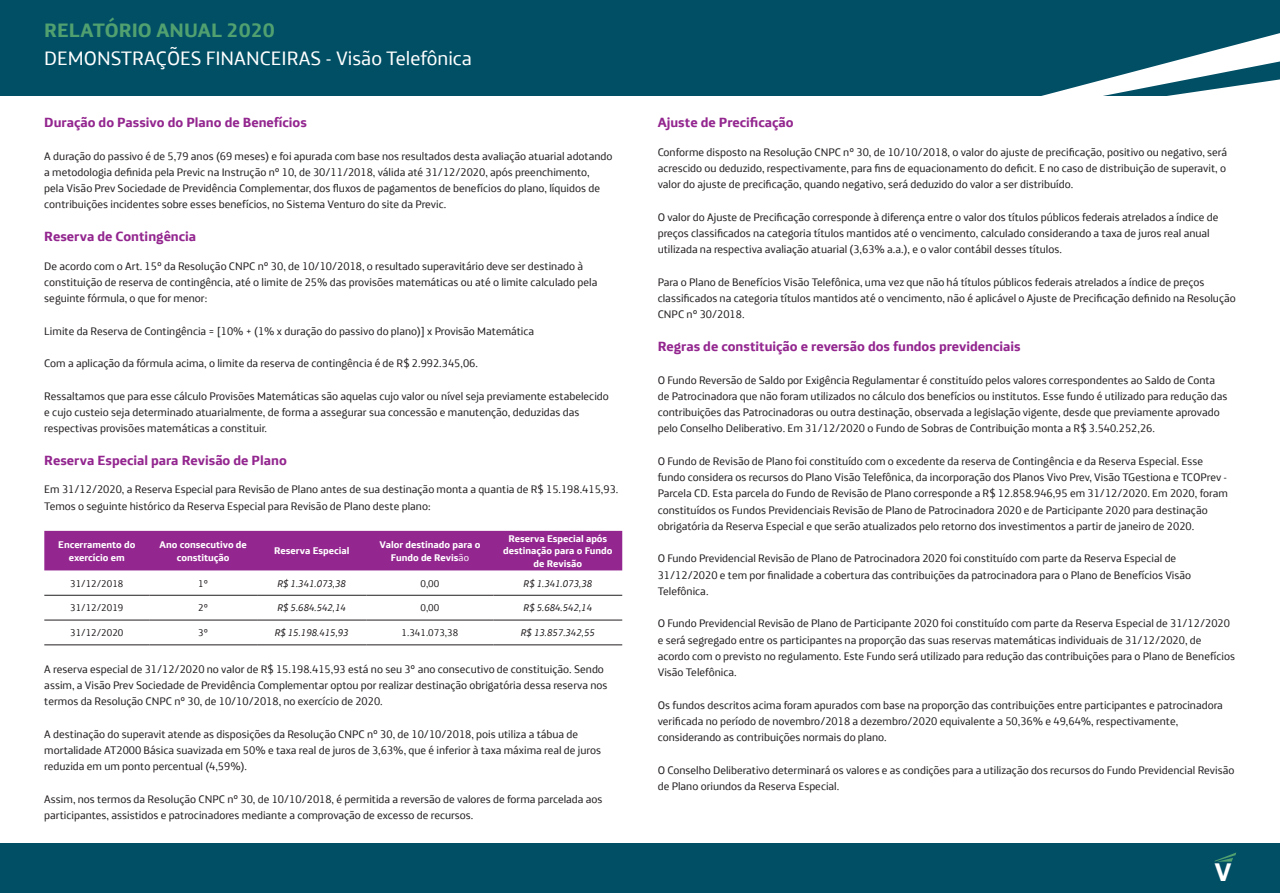
<style>
.page{position:relative;width:1280px;height:893px;background:#fff}
.page>*{position:absolute;margin:0;border:0;box-sizing:border-box;transform-origin:0 0}
.t1{font:700 26.25px "Telefonica";color:#fff}
.t2{font:20px "Telefonica";color:#fff}
.t3{font:700 20px "Telefonica";color:#51a070}
.t4{font:700 13.75px "Telefonica";color:#93268f}
.t5{font:11.25px/16.2px "Telefonica";color:#231f20}
.t6{font:700 10px/12.5px "Telefonica";color:#fff;text-align:center}
.t7{font:italic 10px "Telefonica";color:#231f20}
.t8{font:10px "Telefonica";color:#231f20}
.s1{font-weight:400}
</style>
<div class="page">
<div style="left:0;top:0;width:1279px;height:96px;background:#004f65"></div>
<svg style="left:1041px;top:33px;width:238px;height:63px"></svg>
<div style="left:0;top:843px;width:1279px;height:50px;background:#004f65"></div>
<svg style="left:1214px;top:853px;width:21px;height:9px"></svg>
<div style="left:44px;top:531px;width:578px;height:39px;background:#93268f"></div>
<hr style="left:44px;top:595px;width:105px;height:1px;background:#231f20">
<hr style="left:149px;top:595px;width:108px;height:1px;background:#231f20">
<hr style="left:257px;top:595px;width:109px;height:1px;background:#231f20">
<hr style="left:366px;top:595px;width:127px;height:1px;background:#231f20">
<hr style="left:493px;top:595px;width:129px;height:1px;background:#231f20">
<hr style="left:44px;top:620px;width:105px;height:1px;background:#231f20">
<hr style="left:149px;top:620px;width:108px;height:1px;background:#231f20">
<hr style="left:257px;top:620px;width:109px;height:1px;background:#231f20">
<hr style="left:366px;top:620px;width:127px;height:1px;background:#231f20">
<hr style="left:493px;top:620px;width:129px;height:1px;background:#231f20">
<hr style="left:44px;top:644px;width:105px;height:1px;background:#231f20">
<hr style="left:149px;top:644px;width:108px;height:1px;background:#231f20">
<hr style="left:257px;top:644px;width:109px;height:1px;background:#231f20">
<hr style="left:366px;top:644px;width:127px;height:1px;background:#231f20">
<hr style="left:493px;top:644px;width:129px;height:1px;background:#231f20">
<h2 class="t3" style="left:44px;top:12px;width:232px">RELATÓRIO ANUAL 2020</h2>
<h2 class="t2" style="left:44px;top:41px;width:429px">DEMONSTRAÇÕES FINANCEIRAS - Visão Telefônica</h2>
<p class="t4" style="left:44px;top:110px;width:264px">Duração do Passivo do Plano de Benefícios</p>
<p class="t5" style="left:44px;top:146px;width:569px">A duração do passivo é de 5,79 anos (69 meses) e foi apurada com base nos resultados desta avaliação atuarial adotando a metodologia definida pela Previc na Instrução nº 10, de 30/11/2018, válida até 31/12/2020, após preenchimento, pela Visão Prev Sociedade de Previdência Complementar, dos fluxos de pagamentos de benefícios do plano, líquidos de contribuições incidentes sobre esses benefícios, no Sistema Venturo do site da Previc.</p>
<p class="t4" style="left:44px;top:224px;width:153px">Reserva de Contingência</p>
<p class="t5" style="left:44px;top:256px;width:554px">De acordo com o Art. 15º da Resolução CNPC nº 30, de 10/10/2018, o resultado superavitário deve ser destinado à constituição de reserva de contingência, até o limite de 25% das provisões matemáticas ou até o limite calculado pela seguinte fórmula, o que for menor:</p>
<p class="t5" style="left:44px;top:321px;width:491px">Limite da Reserva de Contingência = [10% + (1% x duração do passivo do plano)] x Provisão Matemática</p>
<p class="t5" style="left:44px;top:354px;width:435px">Com a aplicação da fórmula acima, o limite da reserva de contingência é de R$ 2.992.345,06.</p>
<p class="t5" style="left:44px;top:386px;width:566px">Ressaltamos que para esse cálculo Provisões Matemáticas são aquelas cujo valor ou nível seja previamente estabelecido e cujo custeio seja determinado atuarialmente, de forma a assegurar sua concessão e manutenção, deduzidas das respectivas provisões matemáticas a constituir.</p>
<p class="t4" style="left:44px;top:447px;width:244px">Reserva Especial para Revisão de Plano</p>
<p class="t5" style="left:44px;top:480px;width:575px">Em 31/12/2020, a Reserva Especial para Revisão de Plano antes de sua destinação monta a quantia de R$ 15.198.415,93.<br>Temos o seguinte histórico da Reserva Especial para Revisão de Plano deste plano:</p>
<p class="t6" style="left:58px;top:537px;width:79px">Encerramento do exercício em</p>
<p class="t6" style="left:159px;top:537px;width:89px">Ano consecutivo de constitução</p>
<p class="t6" style="left:274px;top:544px;width:77px">Reserva Especial</p>
<p class="t6" style="left:379px;top:537px;width:102px">Valor destinado para o<br>Fundo de Revis<span class="s1">ão</span></p>
<p class="t6" style="left:503px;top:531px;width:111px">Reserva Especial após destinação para o Fundo de Revisão</p>
<p class="t8" style="left:70px;top:575px;width:55px">31/12/2018</p>
<p class="t8" style="left:198px;top:575px;width:11px">1º</p>
<p class="t7" style="left:277px;top:575px;width:70px">R$ 1.341.073,38</p>
<p class="t8" style="left:420px;top:575px;width:20px">0,00</p>
<p class="t7" style="left:523px;top:575px;width:70px">R$ 1.341.073,38</p>
<p class="t8" style="left:70px;top:599px;width:55px">31/12/2019</p>
<p class="t8" style="left:198px;top:599px;width:11px">2º</p>
<p class="t7" style="left:277px;top:600px;width:70px">R$ 5.684.542,14</p>
<p class="t8" style="left:420px;top:599px;width:20px">0,00</p>
<p class="t7" style="left:523px;top:600px;width:70px">R$ 5.684.542,14</p>
<p class="t8" style="left:70px;top:624px;width:55px">31/12/2020</p>
<p class="t8" style="left:198px;top:624px;width:11px">3º</p>
<p class="t7" style="left:275px;top:624px;width:75px">R$ 15.198.415,93</p>
<p class="t8" style="left:401px;top:624px;width:58px">1.341.073,38</p>
<p class="t7" style="left:521px;top:624px;width:75px">R$ 13.857.342,55</p>
<p class="t5" style="left:44px;top:659px;width:564px">A reserva especial de 31/12/2020 no valor de R$ 15.198.415,93 está no seu 3º ano consecutivo de constituição. Sendo assim, a Visão Prev Sociedade de Previdência Complementar optou por realizar destinação obrigatória dessa reserva nos termos da Resolução CNPC nº 30, de 10/10/2018, no exercício de 2020.</p>
<p class="t5" style="left:44px;top:724px;width:558px">A destinação do superavit atende as disposições da Resolução CNPC nº 30, de 10/10/2018, pois utiliza a tábua de mortalidade AT2000 Básica suavizada em 50% e taxa real de juros de 3,63%, que é inferior à taxa máxima real de juros reduzida em um ponto percentual (4,59%).</p>
<p class="t5" style="left:44px;top:789px;width:559px">Assim, nos termos da Resolução CNPC nº 30, de 10/10/2018, é permitida a reversão de valores de forma parcelada aos participantes, assistidos e patrocinadores mediante a comprovação de excesso de recursos.</p>
<p class="t4" style="left:657px;top:110px;width:137px">Ajuste de Precificação</p>
<p class="t5" style="left:657px;top:143px;width:570px;text-align:justify">Conforme disposto na Resolução CNPC nº 30, de 10/10/2018, o valor do ajuste de precificação, positivo ou negativo, será acrescido ou deduzido, respectivamente, para fins de equacionamento do deficit. E no caso de distribuição de superavit, o valor do ajuste de precificação, quando negativo, será deduzido do valor a ser distribuído.</p>
<p class="t5" style="left:657px;top:208px;width:562px">O valor do Ajuste de Precificação corresponde à diferença entre o valor dos títulos públicos federais atrelados a índice de preços classificados na categoria títulos mantidos até o vencimento, calculado considerando a taxa de juros real anual utilizada na respectiva avaliação atuarial (3,63% a.a.), e o valor contábil desses títulos.</p>
<p class="t5" style="left:657px;top:273px;width:579px">Para o Plano de Benefícios Visão Telefônica, uma vez que não há títulos públicos federais atrelados a índice de preços classificados na categoria títulos mantidos até o vencimento, não é aplicável o Ajuste de Precificação definido na Resolução<br>CNPC nº 30/2018.</p>
<p class="t4" style="left:657px;top:334px;width:364px">Regras de constituição e reversão dos fundos previdenciais</p>
<p class="t5" style="left:657px;top:370px;width:571px">O Fundo Reversão de Saldo por Exigência Regulamentar é constituído pelos valores correspondentes ao Saldo de Conta de Patrocinadora que não foram utilizados no cálculo dos benefícios ou institutos. Esse fundo é utilizado para redução das contribuições das Patrocinadoras ou outra destinação, observada a legislação vigente, desde que previamente aprovado pelo Conselho Deliberativo. Em 31/12/2020 o Fundo de Sobras de Contribuição monta a R$ 3.540.252,26.</p>
<p class="t5" style="left:657px;top:452px;width:571px">O Fundo de Revisão de Plano foi constituído com o excedente da reserva de Contingência e da Reserva Especial. Esse fundo considera os recursos do Plano Visão Telefônica, da incorporação dos Planos Vivo Prev, Visão TGestiona e TCOPrev - Parcela CD. Esta parcela do Fundo de Revisão de Plano corresponde a R$ 12.858.946,95 em 31/12/2020. Em 2020, foram constituídos os Fundos Previdenciais Revisão de Plano de Patrocinadora 2020 e de Participante 2020 para destinação obrigatória da Reserva Especial e que serão atualizados pelo retorno dos investimentos a partir de janeiro de 2020.</p>
<p class="t5" style="left:657px;top:549px;width:535px">O Fundo Previdencial Revisão de Plano de Patrocinadora 2020 foi constituído com parte da Reserva Especial de<br>31/12/2020 e tem por finalidade a cobertura das contribuições da patrocinadora para o Plano de Benefícios Visão<br>Telefônica.</p>
<p class="t5" style="left:657px;top:614px;width:578px">O Fundo Previdencial Revisão de Plano de Participante 2020 foi constituído com parte da Reserva Especial de 31/12/2020 e será segregado entre os participantes na proporção das suas reservas matemáticas individuais de 31/12/2020, de acordo com o previsto no regulamento. Este Fundo será utilizado para redução das contribuições para o Plano de Benefícios Visão Telefônica.</p>
<p class="t5" style="left:657px;top:695px;width:566px">Os fundos descritos acima foram apurados com base na proporção das contribuições entre participantes e patrocinadora verificada no período de novembro/2018 a dezembro/2020 equivalente a 50,36% e 49,64%, respectivamente, considerando as contribuições normais do plano.</p>
<p class="t5" style="left:657px;top:760px;width:578px">O Conselho Deliberativo determinará os valores e as condições para a utilização dos recursos do Fundo Previdencial Revisão de Plano oriundos da Reserva Especial.</p>
<h1 class="t1" style="left:1214px;top:848px;width:19px">V</h1>
</div>
